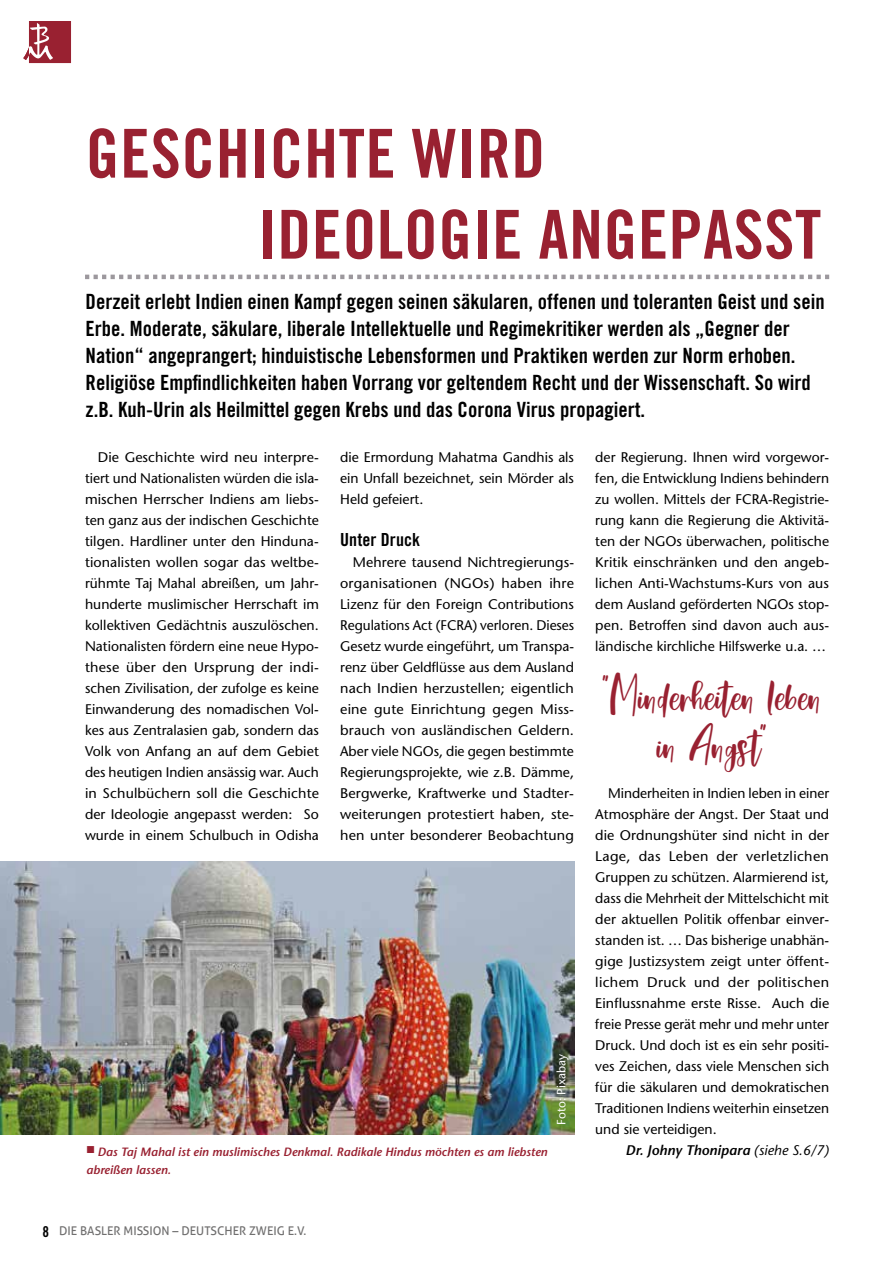
<style>
.page{position:relative;width:893px;height:1263px;background:#fff}
.page>*{position:absolute;margin:0;border:0;box-sizing:border-box;transform-origin:0 0}
.t1{font:67.5px/81px "Trade Gothic LT Std Bd Cn 20";letter-spacing:.01em;color:#992131}
.t2{font:46.5px/49.5px "Morning Glory";color:#992131;text-align:center}
.t3{font:21px/27px "Trade Gothic LT Std Bd Cn 20";color:#000}
.t4{font:18px "Trade Gothic LT Std Bd Cn 20";letter-spacing:.005em;color:#000}
.t5{font:13.95px/21px "Stone Sans";color:#000;text-align:justify}
.t6{font:italic 600 13.95px "Stone Sans";color:#000}
.t7{font:italic 600 12px/18px "Stone Sans";color:#992131}
.t8{font:12px "Aller";color:#706f6f}
.t9{font:12px "Stone Sans";color:#fff}
.s1{font-family:"Trade Gothic LT Std Bd Cn 20";font-size:15px;color:#000}
.s2{font-size:44.25px}
.s3{font-weight:400}
</style>
<div class="page">
<svg style="left:85px;top:275px;width:744px;height:4px"></svg>
<img style="left:0;top:861px;width:574px;height:273px">
<svg style="left:23px;top:21px;width:48px;height:42px"></svg>
<h1 class="t1" style="left:258px;top:113px;width:565px;text-indent:-172px">GESCHICHTE WIRD<br>IDEOLOGIE ANGEPASST</h1>
<p class="t3" style="left:86px;top:288px;width:741px">Derzeit erlebt Indien einen Kampf gegen seinen säkularen, offenen und toleranten Geist und sein Erbe. Moderate, säkulare, liberale Intellektuelle und Regimekritiker werden als „Gegner der Nation“ angeprangert; hinduistische Lebensformen und Praktiken werden zur Norm erhoben.<br>Religiöse Empfindlichkeiten haben Vorrang vor geltendem Recht und der Wissenschaft. So wird z.B. Kuh-Urin als Heilmittel gegen Krebs und das Corona Virus propagiert.</p>
<p class="t5" style="left:85px;top:447px;width:235px;text-indent:13px">Die Geschichte wird neu interpre&shy;tiert und Nationalisten würden die isla&shy;mischen Herrscher Indiens am liebs&shy;ten ganz aus der indischen Geschichte tilgen. Hardliner unter den Hinduna&shy;tionalisten wollen sogar das weltbe&shy;rühmte Taj Mahal abreißen, um Jahr&shy;hunderte muslimischer Herrschaft im kollektiven Gedächtnis auszulöschen.<br>Nationalisten fördern eine neue Hypo&shy;these über den Ursprung der indi&shy;schen Zivilisation, der zufolge es keine Einwanderung des nomadischen Vol&shy;kes aus Zentralasien gab, sondern das Volk von Anfang an auf dem Gebiet des heutigen Indien ansässig war. Auch in Schulbüchern soll die Geschichte der Ideologie angepasst werden: So wurde in einem Schulbuch in Odisha</p>
<p class="t5" style="left:340px;top:447px;width:235px">die Ermordung Mahatma Gandhis als ein Unfall bezeichnet, sein Mörder als Held gefeiert.</p>
<p class="t4" style="left:340px;top:529px;width:82px">Unter Druck</p>
<p class="t5" style="left:340px;top:552px;width:236px;text-indent:13px">Mehrere tausend Nichtregierungs&shy;organisationen (NGOs) haben ihre Lizenz für den Foreign Contributions Regulations Act (FCRA) verloren. Dieses Gesetz wurde eingeführt, um Transpa&shy;renz über Geldflüsse aus dem Ausland nach Indien herzustellen; eigentlich eine gute Einrichtung gegen Miss&shy;brauch von ausländischen Geldern.<br>Aber viele NGOs, die gegen bestimmte Regierungsprojekte, wie z.B. Dämme, Bergwerke, Kraftwerke und Stadter&shy;weiterungen protestiert haben, ste&shy;hen unter besonderer Beobachtung</p>
<p class="t9" style="left:554px;top:1125px;width:73px;rotate:-90deg">Foto: Pixabay</p>
<p class="t7" style="left:86px;top:1143px;width:463px"><sup>■</sup> Das Taj Mahal ist ein muslimisches Denkmal. Radikale Hindus möchten es am liebsten abreißen lassen.</p>
<p class="t8" style="left:43px;top:1223px;width:265px"><span class="s1">8</span> DIE BASLER MISSION – DEUTSCHER ZWEIG E.V.</p>
<p class="t5" style="left:595px;top:447px;width:235px">der Regierung. Ihnen wird vorgewor&shy;fen, die Entwicklung Indiens behindern zu wollen. Mittels der FCRA-Registrie&shy;rung kann die Regierung die Aktivitä&shy;ten der NGOs überwachen, politische Kritik einschränken und den angeb&shy;lichen Anti-Wachstums-Kurs von aus dem Ausland geförderten NGOs stop&shy;pen. Betroffen sind davon auch aus&shy;ländische kirchliche Hilfswerke u.a. …</p>
<h2 class="t2" style="left:603px;top:670px;width:220px"><span class="s2">"</span>Minderheiten leben in Angst<span class="s2">"</span></h2>
<p class="t5" style="left:595px;top:783px;width:235px;text-indent:13px">Minderheiten in Indien leben in einer Atmosphäre der Angst. Der Staat und die Ordnungshüter sind nicht in der Lage, das Leben der verletzlichen Gruppen zu schützen. Alarmierend ist, dass die Mehrheit der Mittelschicht mit der aktuellen Politik offenbar einver&shy;standen ist. … Das bisherige unabhän&shy;gige Justizsystem zeigt unter öffent&shy;lichem Druck und der politischen Einflussnahme erste Risse. Auch die freie Presse gerät mehr und mehr unter Druck. Und doch ist es ein sehr positi&shy;ves Zeichen, dass viele Menschen sich für die säkularen und demokratischen Traditionen Indiens weiterhin einsetzen und sie verteidigen.</p>
<p class="t6" style="left:626px;top:1142px;width:205px">Dr. Johny Thonipara <span class="s3">(siehe S.6/7)</span></p>
</div>
